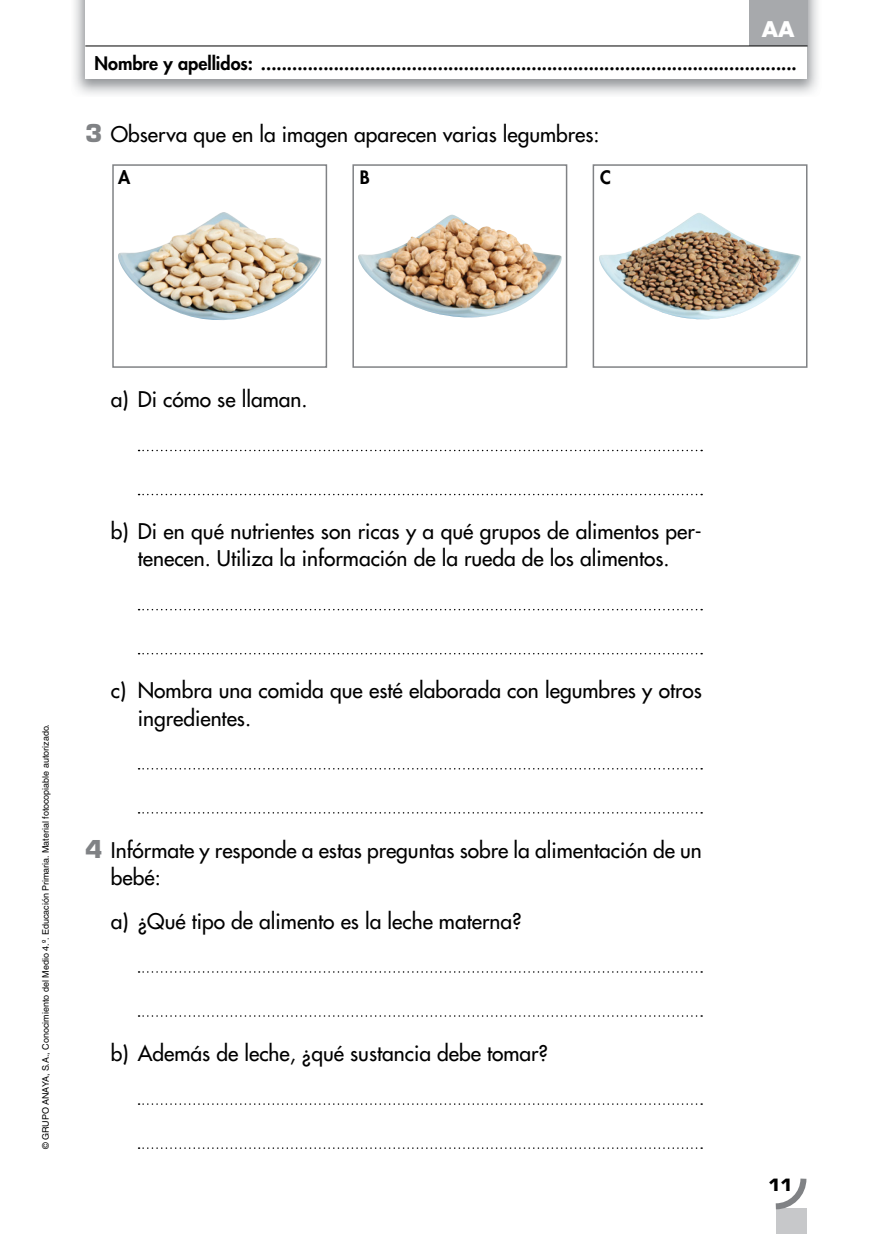
<style>
.page{position:relative;width:893px;height:1234px;background:#fff}
.page>*{position:absolute;margin:0;border:0;box-sizing:border-box;transform-origin:0 0}
.t1{font:500 21px/27px "Futura Std";color:#000}
.t2{font:700 21px "Futura Std";color:#fff}
.t3{font:800 18px "Futura Std";color:#000}
.t4{font:700 16.5px "Eurostile LT Std";color:#000}
.t5{font:9px "Helvetica LT Std";color:#000}
.s1{font-family:"Eurostile LT Std";font-weight:700;font-size:24px;color:#808285}
</style>
<div class="page">
<div style="left:776px;top:1208px;width:30px;height:25px;background:#c7c8ca"></div>
<svg style="left:775px;top:1178px;width:32px;height:33px"></svg>
<svg style="left:139px;top:449px;width:563px;height:2px"></svg>
<svg style="left:139px;top:493px;width:563px;height:2px"></svg>
<svg style="left:139px;top:608px;width:563px;height:2px"></svg>
<svg style="left:139px;top:652px;width:563px;height:2px"></svg>
<svg style="left:139px;top:768px;width:563px;height:1px"></svg>
<svg style="left:139px;top:812px;width:563px;height:1px"></svg>
<svg style="left:139px;top:971px;width:563px;height:1px"></svg>
<svg style="left:139px;top:1015px;width:563px;height:1px"></svg>
<svg style="left:139px;top:1103px;width:563px;height:1px"></svg>
<svg style="left:139px;top:1147px;width:563px;height:1px"></svg>
<div style="left:749px;top:0;width:58px;height:46px;background:#a7a9ac"></div>
<hr style="left:85px;top:46px;width:722px;height:1px;background:#000">
<img style="left:118px;top:212px;width:204px;height:108px">
<div style="left:112px;top:164px;width:215px;height:204px;border:2px solid #808285"></div>
<img style="left:358px;top:215px;width:204px;height:103px">
<div style="left:352px;top:164px;width:215px;height:204px;border:2px solid #808285"></div>
<img style="left:599px;top:213px;width:202px;height:107px">
<div style="left:593px;top:164px;width:214px;height:204px;border:2px solid #808285"></div>
<p class="t2" style="left:762px;top:15px;width:34px">AA</p>
<p class="t3" style="left:94px;top:52px;width:704px">Nombre y apellidos: .......................................................................................................</p>
<p class="t1" style="left:85px;top:121px;width:516px"><span class="s1">3</span> Observa que en la imagen aparecen varias legumbres:</p>
<p class="t3" style="left:118px;top:166px;width:14px">A</p>
<p class="t3" style="left:360px;top:166px;width:11px">B</p>
<p class="t3" style="left:600px;top:166px;width:12px">C</p>
<p class="t1" style="left:111px;top:386px;width:198px">a) Di cómo se llaman.</p>
<p class="t1" style="left:111px;top:518px;width:592px;text-align:center">b) Di en qué nutrientes son ricas y a qué grupos de alimentos per&shy;tenecen. Utiliza la información de la rueda de los alimentos.</p>
<p class="t5" style="left:41px;top:1148px;width:426px;rotate:-90deg">© GRUPO ANAYA, S.A., Conocimiento del Medio 4.º. Educación Primaria. Material fotocopiable autorizado.</p>
<p class="t1" style="left:138px;top:677px;width:566px;text-indent:-27px">c) Nombra una comida que esté elaborada con legumbres y otros ingredientes.</p>
<p class="t1" style="left:111px;top:836px;width:593px;text-indent:-26px"><span class="s1">4</span> Infórmate y responde a estas preguntas sobre la alimentación de un bebé:</p>
<p class="t1" style="left:111px;top:907px;width:412px">a) ¿Qué tipo de alimento es la leche materna?</p>
<p class="t1" style="left:111px;top:1039px;width:439px">b) Además de leche, ¿qué sustancia debe tomar?</p>
<p class="t4" style="left:768px;top:1174px;width:25px">11</p>
</div>
